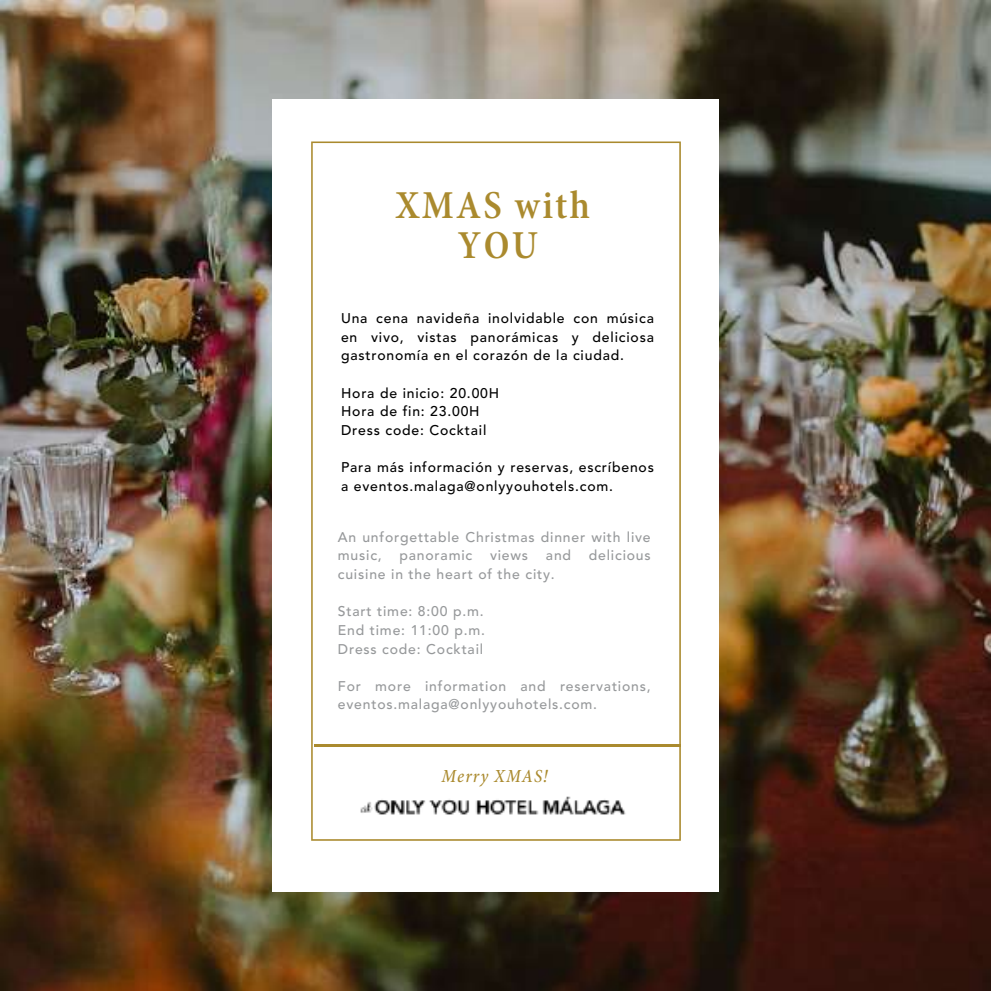
<style>
.page{position:relative;width:991px;height:993px;background:#fff}
.page>*{position:absolute;margin:0;border:0;box-sizing:border-box;transform-origin:0 0}
.t1{font:600 condensed 39.9px/39.2px "Minion Pro";letter-spacing:.06em;color:#aa8a2e;text-align:center}
.t2{font:italic 500 condensed 18.55px "Minion Pro";letter-spacing:.06em;color:#aa8a2e}
.t3{font:500 14px/18.6px "Avenir LT Std";letter-spacing:.06em;color:#000}
.t4{font:500 14px/18.6px "Avenir LT Std";letter-spacing:.06em;color:#97999b}
</style>
<div class="page">
<img style="left:0;top:0;width:990px;height:990px">
<div style="left:272px;top:99px;width:446px;height:792px;background:#fff"></div>
<svg style="left:311px;top:141px;width:369px;height:699px"></svg>
<hr style="left:313px;top:744px;width:367px;height:2px;background:#aa8a2e">
<img style="left:355px;top:790px;width:285px;height:32px">
<h1 class="t1" style="left:395px;top:190px;width:196px">XMAS with<br>YOU</h1>
<p class="t3" style="left:341px;top:310px;width:314px;text-align:justify">Una cena navideña inolvidable con música en vivo, vistas panorámicas y deliciosa gastronomía en el corazón de la ciudad.</p>
<p class="t3" style="left:341px;top:384px;width:160px">Hora de inicio: 20.00H<br>Hora de fin: 23.00H<br>Dress code: Cocktail</p>
<p class="t3" style="left:341px;top:459px;width:314px">Para más información y reservas, escríbenos a eventos.malaga@onlyyouhotels.com.</p>
<p class="t4" style="left:338px;top:528px;width:314px">An unforgettable Christmas dinner with live music,</p>
<p class="t4" style="left:399px;top:547px;width:74px">panoramic</p>
<p class="t4" style="left:490px;top:547px;width:40px">views</p>
<p class="t4" style="left:546px;top:547px;width:27px">and</p>
<p class="t4" style="left:588px;top:547px;width:63px">delicious</p>
<p class="t4" style="left:338px;top:566px;width:218px">cuisine in the heart of the city.</p>
<p class="t4" style="left:338px;top:603px;width:149px;text-align:justify">Start time: 8:00 p.m.<br>End time: 11:00 p.m.<br>Dress code: Cocktail</p>
<p class="t4" style="left:338px;top:677px;width:314px">For more information and reservations, eventos.malaga@onlyyouhotels.com.</p>
<h2 class="t2" style="left:441px;top:768px;width:108px">Merry XMAS!</h2>
</div>
